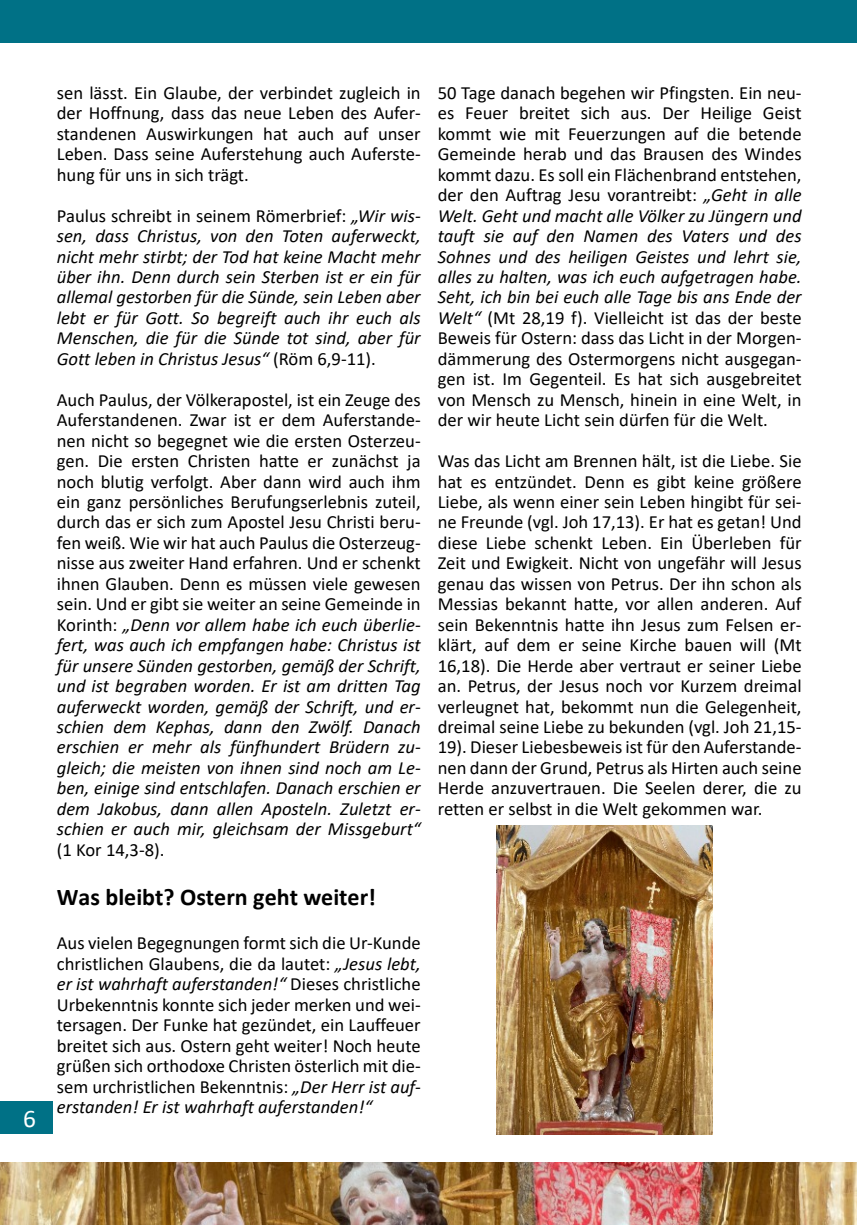
<style>
.page{position:relative;width:857px;height:1225px;background:#fff}
.page>*{position:absolute;margin:0;border:0;box-sizing:border-box;transform-origin:0 0}
.t1{font:25.4px "Calibri";color:#fff}
.t2{font:700 24px "Calibri";color:#000}
.t3{font:18.6px/20.4px "Calibri";color:#000;text-align:justify}
.t4{font:italic 18.6px/20.4px "Calibri";color:#000;text-align:justify}
.s1{font-style:normal}
.s2{font-style:italic}
</style>
<div class="page">
<div style="left:0;top:0;width:856px;height:42px;background:#007186"></div>
<img style="left:0;top:1163px;width:856px;height:62px">
<div style="left:0;top:1101px;width:53px;height:33px;background:#007186"></div>
<img style="left:496px;top:826px;width:216px;height:308px">
<h1 class="t1" style="left:23px;top:1108px;width:14px">6</h1>
<p class="t3" style="left:57px;top:84px;width:365px">sen lässt. Ein Glaube, der verbindet zugleich in der Hoffnung, dass das neue Leben des Aufer&shy;standenen Auswirkungen hat auch auf unser Leben. Dass seine Auferstehung auch Auferste&shy;hung für uns in sich trägt.</p>
<p class="t4" style="left:57px;top:207px;width:365px"><span class="s1">Paulus schreibt in seinem Römerbrief:</span> „Wir wis&shy;sen, dass Christus, von den Toten auferweckt, nicht mehr stirbt; der Tod hat keine Macht mehr über ihn. Denn durch sein Sterben ist er ein für allemal gestorben für die Sünde, sein Leben aber lebt er für Gott. So begreift auch ihr euch als Menschen, die für die Sünde tot sind, aber für Gott leben in Christus Jesus“ <span class="s1">(Röm 6,9-11).</span></p>
<p class="t3" style="left:57px;top:391px;width:365px">Auch Paulus, der Völkerapostel, ist ein Zeuge des Auferstandenen. Zwar ist er dem Auferstande&shy;nen nicht so begegnet wie die ersten Osterzeu&shy;gen. Die ersten Christen hatte er zunächst ja noch blutig verfolgt. Aber dann wird auch ihm ein ganz persönliches Berufungserlebnis zuteil, durch das er sich zum Apostel Jesu Christi beru&shy;fen weiß. Wie wir hat auch Paulus die Osterzeug&shy;nisse aus zweiter Hand erfahren. Und er schenkt ihnen Glauben. Denn es müssen viele gewesen sein. Und er gibt sie weiter an seine Gemeinde in Korinth: <span class="s2">„Denn vor allem habe ich euch überlie&shy;fert, was auch ich empfangen habe: Christus ist für unsere Sünden gestorben, gemäß der Schrift, und ist begraben worden. Er ist am dritten Tag auferweckt worden, gemäß der Schrift, und er&shy;schien dem Kephas, dann den Zwölf. Danach erschien er mehr als fünfhundert Brüdern zu&shy;gleich; die meisten von ihnen sind noch am Le&shy;ben, einige sind entschlafen. Danach erschien er dem Jakobus, dann allen Aposteln. Zuletzt er&shy;schien er auch mir, gleichsam der Missgeburt“</span></p>
<p class="t3" style="left:57px;top:841px;width:109px">(1 Kor 14,3-8).</p>
<p class="t2" style="left:57px;top:887px;width:320px">Was bleibt? Ostern geht weiter!</p>
<p class="t3" style="left:57px;top:934px;width:365px">Aus vielen Begegnungen formt sich die Ur-Kunde christlichen Glaubens, die da lautet: <span class="s2">„Jesus lebt, er ist wahrhaft auferstanden!“</span> Dieses christliche Urbekenntnis konnte sich jeder merken und wei&shy;tersagen. Der Funke hat gezündet, ein Lauffeuer breitet sich aus. Ostern geht weiter! Noch heute grüßen sich orthodoxe Christen österlich mit die&shy;sem urchristlichen Bekenntnis: <span class="s2">„Der Herr ist auf&shy;erstanden! Er ist wahrhaft auferstanden!“</span></p>
<p class="t3" style="left:437px;top:84px;width:365px">50 Tage danach begehen wir Pfingsten. Ein neu&shy;es Feuer breitet sich aus. Der Heilige Geist kommt wie mit Feuerzungen auf die betende Gemeinde herab und das Brausen des Windes kommt dazu. Es soll ein Flächenbrand entstehen, der den Auftrag Jesu vorantreibt: <span class="s2">„Geht in alle Welt. Geht und macht alle Völker zu Jüngern und tauft sie auf den Namen des Vaters und des Sohnes und des heiligen Geistes und lehrt sie, alles zu halten, was ich euch aufgetragen habe.<br>Seht, ich bin bei euch alle Tage bis ans Ende der Welt“</span> (Mt 28,19 f). Vielleicht ist das der beste Beweis für Ostern: dass das Licht in der Morgen&shy;dämmerung des Ostermorgens nicht ausgegan&shy;gen ist. Im Gegenteil. Es hat sich ausgebreitet von Mensch zu Mensch, hinein in eine Welt, in der wir heute Licht sein dürfen für die Welt.</p>
<p class="t3" style="left:437px;top:452px;width:365px">Was das Licht am Brennen hält, ist die Liebe. Sie hat es entzündet. Denn es gibt keine größere Liebe, als wenn einer sein Leben hingibt für sei&shy;ne Freunde (vgl. Joh 17,13). Er hat es getan! Und diese Liebe schenkt Leben. Ein Überleben für Zeit und Ewigkeit. Nicht von ungefähr will Jesus genau das wissen von Petrus. Der ihn schon als Messias bekannt hatte, vor allen anderen. Auf sein Bekenntnis hatte ihn Jesus zum Felsen er&shy;klärt, auf dem er seine Kirche bauen will (Mt 16,18). Die Herde aber vertraut er seiner Liebe an. Petrus, der Jesus noch vor Kurzem dreimal verleugnet hat, bekommt nun die Gelegenheit, dreimal seine Liebe zu bekunden (vgl. Joh 21,15- 19). Dieser Liebesbeweis ist für den Auferstande&shy;nen dann der Grund, Petrus als Hirten auch seine Herde anzuvertrauen. Die Seelen derer, die zu retten er selbst in die Welt gekommen war.</p>
</div>
